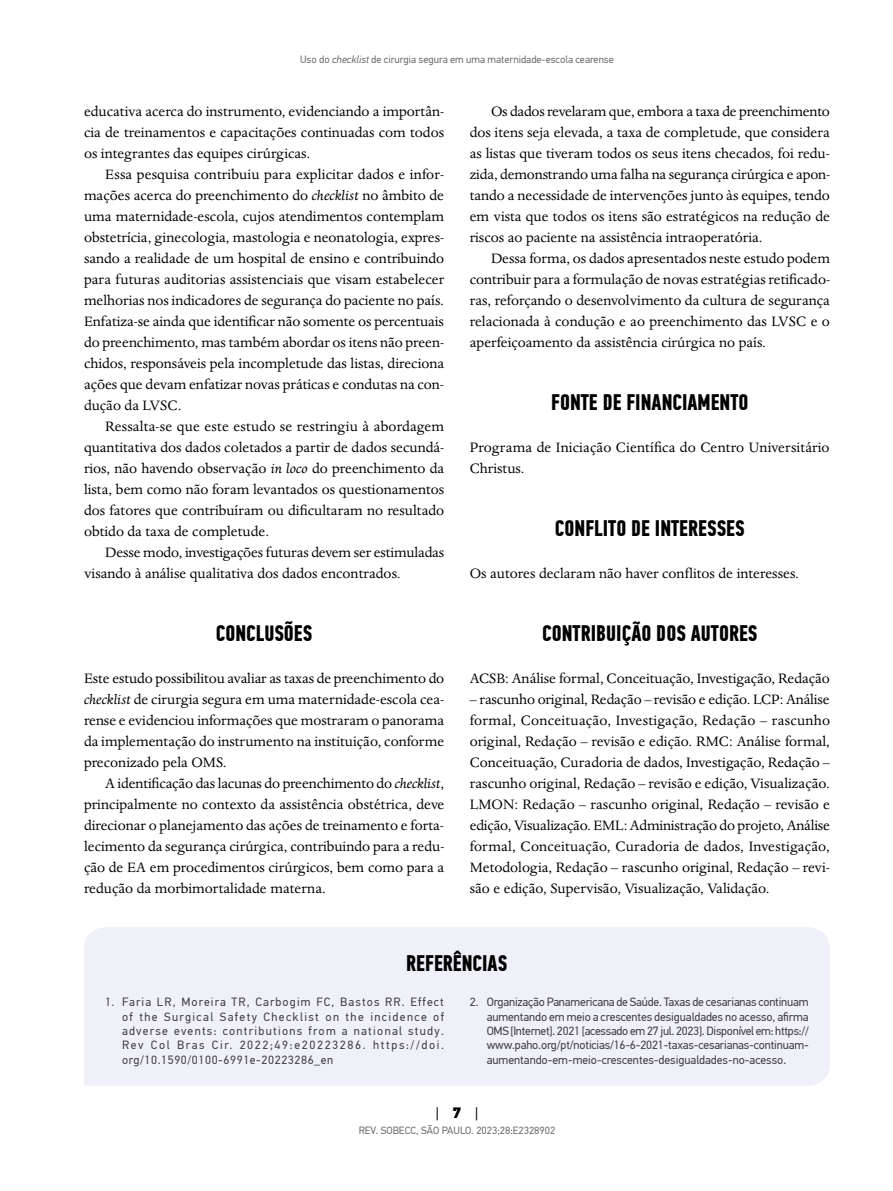
<style>
.page{position:relative;width:893px;height:1191px;background:#fff}
.page>*{position:absolute;margin:0;border:0;box-sizing:border-box;transform-origin:0 0}
.t1{font:700 22.5px "PF Din Text Comp Pro";color:#000}
.t2{font:15.75px/21px "Dante MT Std";color:#000;text-align:justify}
.t3{font:15px "PF Din Text Pro";color:#000}
.t4{font:12px/14.4px "PF Din Text Pro";letter-spacing:.01em;color:#414042;text-align:justify}
.t5{font:10.5px "PF Din Text Pro";color:#6d6e71}
.s1{font-style:italic}
.s2{font-weight:900}
</style>
<div class="page">
<div style="left:84px;top:927px;width:746px;height:158px;background:#eff0f8"></div>
<p class="t5" style="left:300px;top:53px;width:315px">Uso do <span class="s1">checklist</span> de cirurgia segura em uma maternidade-escola cearense</p>
<p class="t2" style="left:84px;top:100px;width:362px">educativa acerca do instrumento, evidenciando a importân&shy;cia de treinamentos e capacitações continuadas com todos os integrantes das equipes cirúrgicas.</p>
<p class="t2" style="left:84px;top:163px;width:362px;text-indent:21px">Essa pesquisa contribuiu para explicitar dados e infor&shy;mações acerca do preenchimento do <span class="s1">checklist</span> no âmbito de uma maternidade-escola, cujos atendimentos contemplam obstetrícia, ginecologia, mastologia e neonatologia, expres&shy;sando a realidade de um hospital de ensino e contribuindo para futuras auditorias assistenciais que visam estabelecer melhorias nos indicadores de segurança do paciente no país.<br>Enfatiza-se ainda que identificar não somente os percentuais do preenchimento, mas também abordar os itens não preen&shy;chidos, responsáveis pela incompletude das listas, direciona ações que devam enfatizar novas práticas e condutas na con&shy;dução da LVSC.</p>
<p class="t2" style="left:84px;top:415px;width:362px;text-indent:21px">Ressalta-se que este estudo se restringiu à abordagem quantitativa dos dados coletados a partir de dados secundá&shy;rios, não havendo observação <span class="s1">in loco</span> do preenchimento da lista, bem como não foram levantados os questionamentos dos fatores que contribuíram ou dificultaram no resultado obtido da taxa de completude.</p>
<p class="t2" style="left:84px;top:541px;width:362px;text-indent:21px">Desse modo, investigações futuras devem ser estimuladas visando à análise qualitativa dos dados encontrados.</p>
<h1 class="t1" style="left:216px;top:619px;width:98px">CONCLUSÕES</h1>
<p class="t2" style="left:84px;top:667px;width:362px">Este estudo possibilitou avaliar as taxas de preenchimento do <span class="s1">checklist</span> de cirurgia segura em uma maternidade-escola cea&shy;rense e evidenciou informações que mostraram o panorama da implementação do instrumento na instituição, conforme preconizado pela OMS.</p>
<p class="t2" style="left:84px;top:772px;width:362px;text-indent:21px">A identificação das lacunas do preenchimento do <span class="s1">checklist</span>, principalmente no contexto da assistência obstétrica, deve direcionar o planejamento das ações de treinamento e forta&shy;lecimento da segurança cirúrgica, contribuindo para a redu&shy;ção de EA em procedimentos cirúrgicos, bem como para a redução da morbimortalidade materna.</p>
<p class="t2" style="left:470px;top:100px;width:362px;text-indent:21px">Os dados revelaram que, embora a taxa de preenchimento dos itens seja elevada, a taxa de completude, que considera as listas que tiveram todos os seus itens checados, foi redu&shy;zida, demonstrando uma falha na segurança cirúrgica e apon&shy;tando a necessidade de intervenções junto às equipes, tendo em vista que todos os itens são estratégicos na redução de riscos ao paciente na assistência intraoperatória.</p>
<p class="t2" style="left:470px;top:247px;width:362px;text-indent:21px">Dessa forma, os dados apresentados neste estudo podem contribuir para a formulação de novas estratégias retificado&shy;ras, reforçando o desenvolvimento da cultura de segurança relacionada à condução e ao preenchimento das LVSC e o aperfeiçoamento da assistência cirúrgica no país.</p>
<h1 class="t1" style="left:551px;top:388px;width:199px">FONTE DE FINANCIAMENTO</h1>
<p class="t2" style="left:470px;top:436px;width:361px">Programa de Iniciação Científica do Centro Universitário<br>Christus.</p>
<h1 class="t1" style="left:555px;top:514px;width:191px">CONFLITO DE INTERESSES</h1>
<p class="t2" style="left:470px;top:562px;width:331px">Os autores declaram não haver conflitos de interesses.</p>
<h1 class="t1" style="left:542px;top:619px;width:217px">CONTRIBUIÇÃO DOS AUTORES</h1>
<p class="t2" style="left:470px;top:667px;width:362px">ACSB: Análise formal, Conceituação, Investigação, Redação</p>
<p class="t2" style="left:470px;top:688px;width:362px">– rascunho original, Redação – revisão e edição. LCP: Análise formal, Conceituação, Investigação, Redação – rascunho original, Redação – revisão e edição. RMC: Análise formal, Conceituação, Curadoria de dados, Investigação, Redação – rascunho original, Redação – revisão e edição, Visualização.<br>LMON: Redação – rascunho original, Redação – revisão e edição, Visualização. EML: Administração do projeto, Análise formal, Conceituação, Curadoria de dados, Investigação, Metodologia, Redação – rascunho original, Redação – revi&shy;são e edição, Supervisão, Visualização, Validação.</p>
<h1 class="t1" style="left:406px;top:949px;width:103px">REFERÊNCIAS</h1>
<p class="t4" style="left:122px;top:995px;width:324px;text-indent:-17px">1. Faria LR, Moreira TR, Carbogim FC, Bastos RR. Effect of the Surgical Safety Checklist on the incidence of adverse events: contributions from a national study.<br>Rev Col Bras Cir. 2022;49:e20223286. https://doi. org/10.1590/0100-6991e-20223286_en</p>
<p class="t4" style="left:487px;top:995px;width:324px;text-indent:-17px">2. Organização Panamericana de Saúde. Taxas de cesarianas continuam aumentando em meio a crescentes desigualdades no acesso, afirma OMS [Internet]. 2021 [acessado em 27 jul. 2023]. Disponível em: https:// www.paho.org/pt/noticias/16-6-2021-taxas-cesarianas-continuam&shy;aumentando-em-meio-crescentes-desigualdades-no-acesso.</p>
<p class="t3" style="left:436px;top:1103px;width:44px">| <span class="s2">7</span> |</p>
<p class="t5" style="left:359px;top:1124px;width:198px">REV. SOBECC, SÃO PAULO. 2023;28:E2328902</p>
</div>
